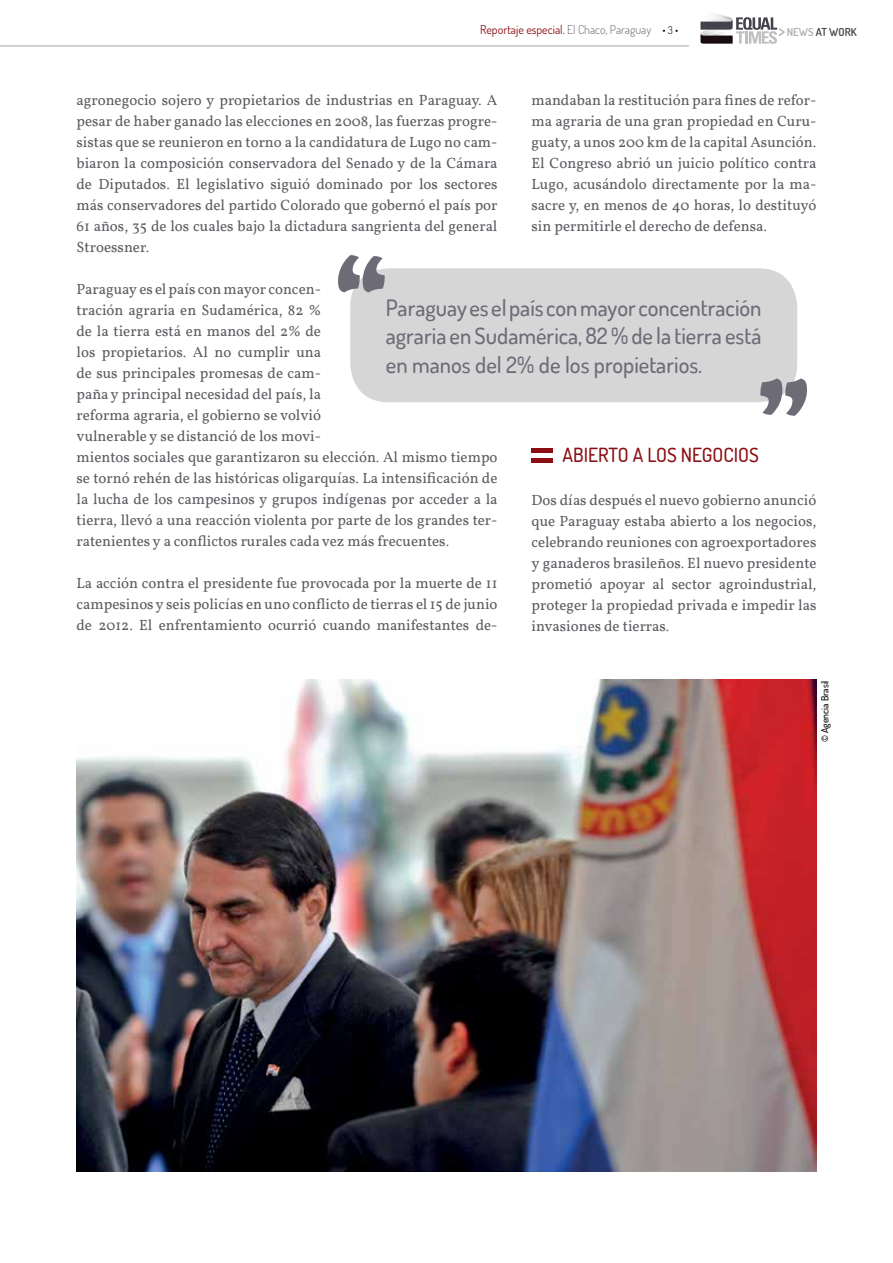
<style>
.page{position:relative;width:893px;height:1263px;background:#fff}
.page>*{position:absolute;margin:0;border:0;box-sizing:border-box;transform-origin:0 0}
.t1{font:500 22.5px/28.5px "Dosis";color:#6d6b76;text-align:justify}
.t2{font:500 19.5px "Dosis";color:#8b0f12}
.t3{font:15px/21px "Vollkorn";color:#5d5c62;text-align:justify}
.t4{font:12px "Dosis";color:#8b0f12}
.t5{font:600 10.95px "Dosis";color:#444349}
.t6{font:500 9.75px "Dosis";color:#000}
.s1{font-weight:300;color:#6d6b76}
.s2{font-weight:300;font-size:10.5px;color:#000}
.s3{font-weight:500;font-size:17.85px;color:#adafb2}
.s4{color:#adafb2}
</style>
<div class="page">
<img style="left:77px;top:679px;width:739px;height:493px">
<hr style="left:0;top:46px;width:689px;height:1px;background:#aaa5ac">
<img style="left:715px;top:15px;width:9px;height:2px">
<svg style="left:700px;top:17px;width:77px;height:27px"></svg>
<div style="left:531px;top:448px;width:22px;height:5px;background:#8b0f12"></div>
<hr style="left:531px;top:458px;width:22px;height:4px;background:#8b0f12">
<div style="left:350px;top:268px;width:447px;height:134px;background:#d6d6d7;border-radius:38px"></div>
<svg style="left:338px;top:255px;width:47px;height:37px"></svg>
<svg style="left:760px;top:378px;width:47px;height:38px"></svg>
<p class="t4" style="left:480px;top:22px;width:199px">Reportaje especial. <span class="s1">El Chaco, Paraguay</span> <span class="s2">• 3 •</span></p>
<p class="t5" style="left:778px;top:25px;width:80px"><span class="s3">&gt;</span> <span class="s4">NEWS</span> AT WORK</p>
<p class="t3" style="left:532px;top:89px;width:286px">mandaban la restitución para fines de refor&shy;ma agraria de una gran propiedad en Curu&shy;guaty, a unos 200 km de la capital Asunción.<br>El Congreso abrió un juicio político contra Lugo, acusándolo directamente por la ma&shy;sacre y, en menos de 40 horas, lo destituyó sin permitirle el derecho de defensa.</p>
<p class="t3" style="left:77px;top:89px;width:422px">agronegocio sojero y propietarios de industrias en Paraguay. A pesar de haber ganado las elecciones en 2008, las fuerzas progre&shy;sistas que se reunieron en torno a la candidatura de Lugo no cam&shy;biaron la composición conservadora del Senado y de la Cámara de Diputados. El legislativo siguió dominado por los sectores más conservadores del partido Colorado que gobernó el país por 61 años, 35 de los cuales bajo la dictadura sangrienta del general Stroessner.</p>
<p class="t3" style="left:77px;top:279px;width:422px;text-align:left">Paraguay es el país con mayor concen-<br>tración agraria en Sudamérica, 82 %<br>de la tierra está en manos del 2% de<br>los propietarios. Al no cumplir una<br>de sus principales promesas de cam-<br>paña y principal necesidad del país, la<br>reforma agraria, el gobierno se volvió<br>vulnerable y se distanció de los movi-<br>mientos sociales que garantizaron su elección. Al mismo tiempo se tornó rehén de las históricas oligarquías. La intensificación de la lucha de los campesinos y grupos indígenas por acceder a la tierra, llevó a una reacción violenta por parte de los grandes ter&shy;ratenientes y a conflictos rurales cada vez más frecuentes.</p>
<p class="t3" style="left:77px;top:573px;width:422px">La acción contra el presidente fue provocada por la muerte de 11 campesinos y seis policías en uno conflicto de tierras el 15 de junio de 2012. El enfrentamiento ocurrió cuando manifestantes de-</p>
<h1 class="t1" style="left:386px;top:293px;width:377px">Paraguay es el país con mayor concentración agraria en Sudamérica, 82 % de la tierra está en manos del 2% de los propietarios.</h1>
<h2 class="t2" style="left:553px;top:442px;width:208px">Abierto a los negocios</h2>
<p class="t3" style="left:531px;top:489px;width:286px">Dos días después el nuevo gobierno anunció que Paraguay estaba abierto a los negocios, celebrando reuniones con agroexportadores y ganaderos brasileños. El nuevo presidente prometió apoyar al sector agroindustrial, proteger la propiedad privada e impedir las invasiones de tierras.</p>
<p class="t6" style="left:819px;top:742px;width:63px;rotate:-90deg">© Agencia Brasil</p>
</div>
